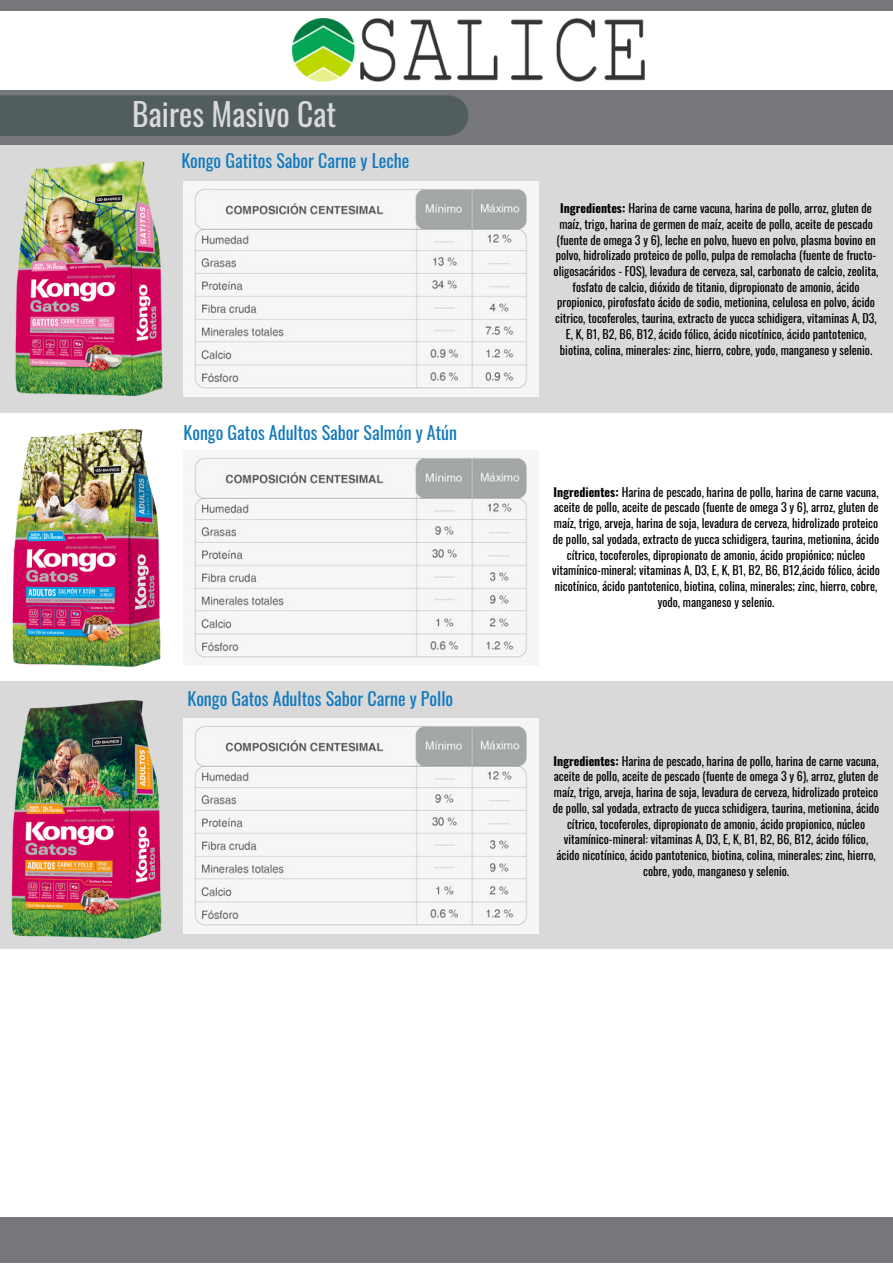
<style>
.page{position:relative;width:893px;height:1264px;background:#fff}
.page>*{position:absolute;margin:0;border:0;box-sizing:border-box;transform-origin:0 0}
.t1{font:31.35px "Oswald";color:#d9d9d9}
.t2{font:18px "Oswald";color:#1179bd}
.t3{font:12px/15.8px "Oswald";color:#000;text-align:center}
.s1{font-weight:700}
</style>
<div class="page">
<div style="left:0;top:0;width:892px;height:1262px;background:#76777b"></div>
<div style="left:0;top:11px;width:892px;height:78px;background:#fff"></div>
<div style="left:0;top:145px;width:892px;height:267px;background:#d9d9d9"></div>
<div style="left:0;top:949px;width:892px;height:267px;background:#fff"></div>
<div style="left:0;top:681px;width:892px;height:267px;background:#d9d9d9"></div>
<div style="left:0;top:413px;width:892px;height:267px;background:#fff"></div>
<div style="left:0;top:95px;width:468px;height:41px;background:#525d60"></div>
<img style="left:0;top:160px;width:183px;height:789px">
<img style="left:183px;top:181px;width:355px;height:215px">
<img style="left:189px;top:456px;width:339px;height:207px">
<img style="left:183px;top:718px;width:355px;height:215px">
<img style="left:292px;top:19px;width:352px;height:63px">
<h1 class="t1" style="left:132px;top:90px;width:206px">Baires Masivo Cat</h1>
<h2 class="t2" style="left:181px;top:147px;width:229px">Kongo Gatitos Sabor Carne y Leche</h2>
<h2 class="t2" style="left:183px;top:418px;width:275px">Kongo Gatos Adultos Sabor Salmón y Atún</h2>
<h2 class="t2" style="left:187px;top:684px;width:267px">Kongo Gatos Adultos Sabor Carne y Pollo</h2>
<p class="t3" style="left:553px;top:200px;width:326px"><span class="s1">Ingredientes:</span> Harina de carne vacuna, harina de pollo, arroz, gluten de maíz, trigo, harina de germen de maíz, aceite de pollo, aceite de pescado (fuente de omega 3 y 6), leche en polvo, huevo en polvo, plasma bovino en polvo, hidrolizado proteico de pollo, pulpa de remolacha (fuente de fructo&shy;oligosacáridos - FOS), levadura de cerveza, sal, carbonato de calcio, zeolita, fosfato de calcio, dióxido de titanio, dipropionato de amonio, ácido propionico, pirofosfato ácido de sodio, metionina, celulosa en polvo, ácido citrico, tocoferoles, taurina, extracto de yucca schidigera, vitaminas A, D3, E, K, B1, B2, B6, B12, ácido fólico, ácido nicotínico, ácido pantotenico, biotina, colina, minerales: zinc, hierro, cobre, yodo, manganeso y selenio.</p>
<p class="t3" style="left:552px;top:483px;width:329px"><span class="s1">Ingredientes:</span> Harina de pescado, harina de pollo, harina de carne vacuna, aceite de pollo, aceite de pescado (fuente de omega 3 y 6), arroz, gluten de maíz, trigo, arveja, harina de soja, levadura de cerveza, hidrolizado proteico de pollo, sal yodada, extracto de yucca schidigera, taurina, metionina, ácido cítrico, tocoferoles, dipropionato de amonio, ácido propiónico; núcleo vitamínico-mineral; vitaminas A, D3, E, K, B1, B2, B6, B12,ácido fólico, ácido nicotínico, ácido pantotenico, biotina, colina, minerales; zinc, hierro, cobre, yodo, manganeso y selenio.</p>
<p class="t3" style="left:553px;top:752px;width:328px"><span class="s1">Ingredientes:</span> Harina de pescado, harina de pollo, harina de carne vacuna, aceite de pollo, aceite de pescado (fuente de omega 3 y 6), arroz, gluten de maíz, trigo, arveja, harina de soja, levadura de cerveza, hidrolizado proteico de pollo, sal yodada, extracto de yucca schidigera, taurina, metionina, ácido cítrico, tocoferoles, dipropionato de amonio, ácido propionico, núcleo vitamínico-mineral: vitaminas A, D3, E, K, B1, B2, B6, B12, ácido fólico, ácido nicotínico, ácido pantotenico, biotina, colina, minerales; zinc, hierro, cobre, yodo, manganeso y selenio.</p>
</div>
